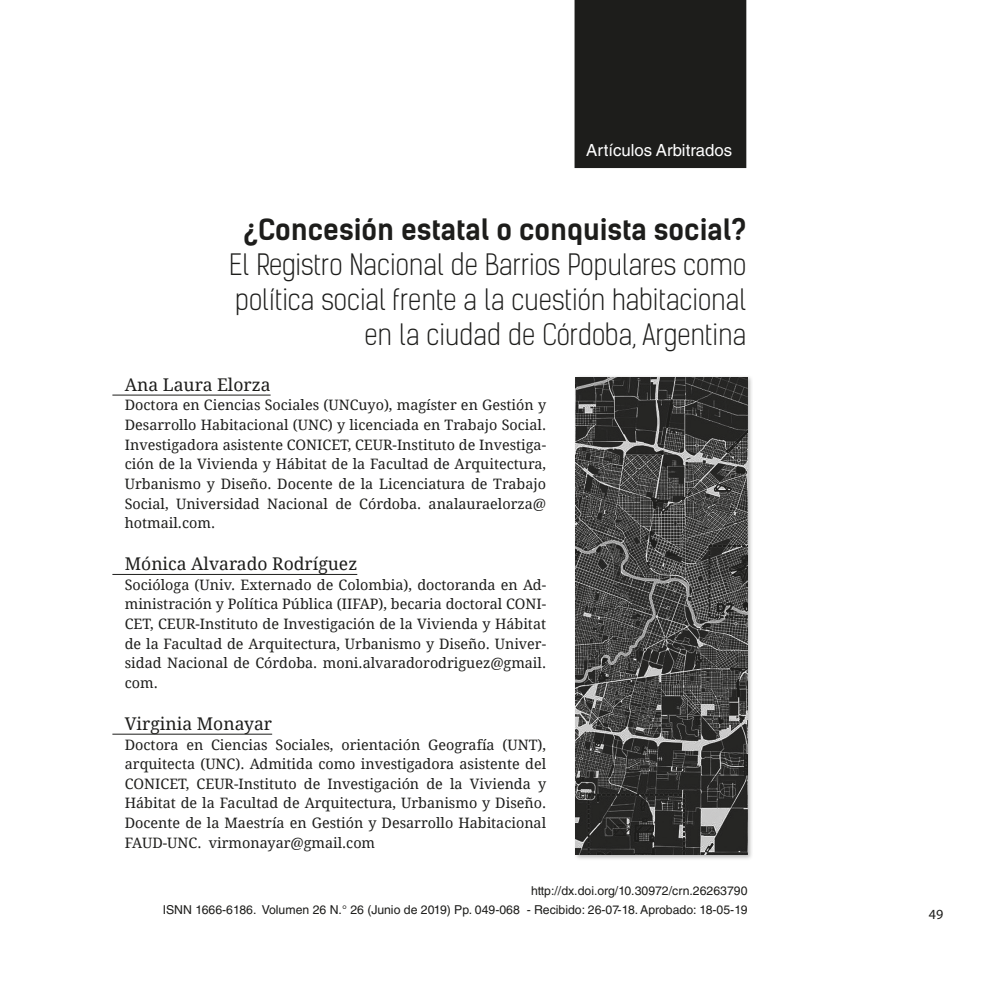
<style>
.page{position:relative;width:993px;height:993px;background:#fff}
.page>*{position:absolute;margin:0;border:0;box-sizing:border-box;transform-origin:0 0}
.Titulo_portada_de_ar{font:300 28px "Kelson Sans";color:#1d1d1b}
.Titulo_portada_de_ar-2{font:700 28px "Kelson Sans";color:#1d1d1b}
.Subtítulos{font:17.5px "Droid Serif";color:#1d1d1b}
.t1{font:16.8px "Helvetica LT Std";color:#fff}
.TEXTO{font:14.35px/19.6px "Droid Serif";color:#1d1d1b;text-align:justify}
.t2{font:14px "Myriad Pro";color:#1d1d1b}
.Epigrafes_-_notas{font:12.25px "Helvetica LT Std";color:#1d1d1b}
</style>
<div class="page">
<div style="left:574px;top:0;width:172px;height:168px;background:#1d1d1b"></div>
<hr style="left:112px;top:394px;width:158px;height:1px;background:#1d1d1b">
<hr style="left:112px;top:574px;width:245px;height:1px;background:#1d1d1b">
<hr style="left:112px;top:733px;width:160px;height:1px;background:#1d1d1b">
<div style="left:573px;top:375px;width:180px;height:485px;background:#1d1d1b;opacity:.3"></div>
<img style="left:575px;top:377px;width:172px;height:477px">
<p class="t1" style="left:586px;top:140px;width:147px">Artículos Arbitrados</p>
<p class="Titulo_portada_de_ar-2" style="left:244px;top:212px;width:504px">¿Concesión estatal o conquista social?</p>
<p class="Titulo_portada_de_ar" style="left:229px;top:247px;width:518px">El Registro Nacional de Barrios Populares como</p>
<p class="Titulo_portada_de_ar" style="left:235px;top:282px;width:512px">política social frente a la cuestión habitacional</p>
<p class="Titulo_portada_de_ar" style="left:364px;top:317px;width:383px">en la ciudad de Córdoba, Argentina</p>
<p class="Subtítulos" style="left:125px;top:372px;width:147px">Ana Laura Elorza</p>
<p class="TEXTO" style="left:125px;top:395px;width:422px">Doctora en Ciencias Sociales (UNCuyo), magíster en Gestión y Desarrollo Habitacional (UNC) y licenciada en Trabajo Social.<br>Investigadora asistente CONICET, CEUR-Instituto de Investiga&shy;ción de la Vivienda y Hábitat de la Facultad de Arquitectura, Urbanismo y Diseño. Docente de la Licenciatura de Trabajo Social, Universidad Nacional de Córdoba. analauraelorza@ hotmail.com.</p>
<p class="Subtítulos" style="left:125px;top:551px;width:234px">Mónica Alvarado Rodríguez</p>
<p class="TEXTO" style="left:125px;top:574px;width:422px">Socióloga (Univ. Externado de Colombia), doctoranda en Ad&shy;ministración y Política Pública (IIFAP), becaria doctoral CONI-CET, CEUR-Instituto de Investigación de la Vivienda y Hábitat de la Facultad de Arquitectura, Urbanismo y Diseño. Univer&shy;sidad Nacional de Córdoba. moni.alvaradorodriguez@gmail. com.</p>
<p class="Subtítulos" style="left:125px;top:711px;width:149px">Virginia Monayar</p>
<p class="TEXTO" style="left:125px;top:734px;width:423px">Doctora en Ciencias Sociales, orientación Geografía (UNT), arquitecta (UNC). Admitida como investigadora asistente del CONICET, CEUR-Instituto de Investigación de la Vivienda y Hábitat de la Facultad de Arquitectura, Urbanismo y Diseño.<br>Docente de la Maestría en Gestión y Desarrollo Habitacional FAUD-UNC. virmonayar@gmail.com</p>
<p class="Epigrafes_-_notas" style="left:531px;top:883px;width:218px">http://dx.doi.org/10.30972/crn.26263790</p>
<p class="Epigrafes_-_notas" style="left:163px;top:902px;width:586px">ISNN 1666-6186. Volumen 26 N.° 26 (Junio de 2019) Pp. 049-068 - Recibido: 26-07-18. Aprobado: 18-05-19</p>
<p class="t2" style="left:928px;top:905px;width:16px">49</p>
</div>
